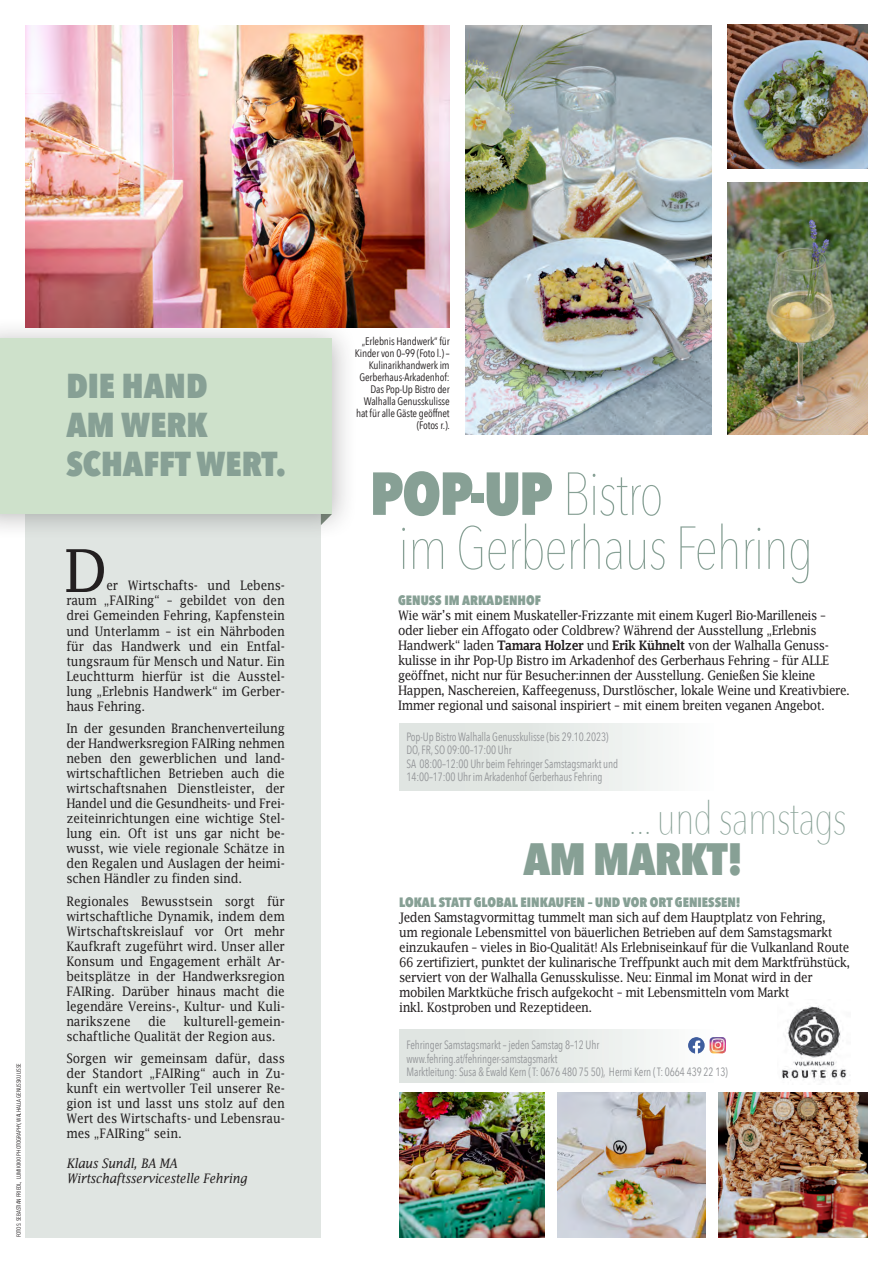
<style>
.page{position:relative;width:893px;height:1263px;background:#fff}
.page>*{position:absolute;margin:0;border:0;box-sizing:border-box;transform-origin:0 0}
.t1{font:200 60px "Avenir Next Condensed";letter-spacing:-.025em;color:#87a095}
.t2{font:800 60px "Avenir Next Condensed";color:#87a095}
.t3{font:59.1px "Lucida Fax";color:#231f20;scale:.95 1}
.t4{font:200 45.15px "Avenir Next Condensed";letter-spacing:-.025em;color:#87a095}
.t5{font:800 45.15px "Avenir Next Condensed";letter-spacing:-.02em;color:#87a095}
.t6{font:800 34.5px "Avenir Next Condensed";color:#87a095}
.t7{font:800 13.5px "Avenir Next Condensed";color:#87a095}
.t8{font:13.2px/15px "Lucida Fax";letter-spacing:-.04em;color:#231f20;text-align:justify;scale:.9 1}
.t9{font:13.2px/15px "Lucida Fax";letter-spacing:-.01em;color:#231f20;scale:.9 1}
.t10{font:italic 13.2px/15px "Lucida Fax";letter-spacing:-.015em;color:#231f20;scale:.9 1}
.t11{font:12px "Avenir Next Condensed";letter-spacing:-.01em;color:#939598;scale:.9 1}
.t12{font:10.8px/12px "Avenir Next Condensed";letter-spacing:-.015em;color:#231f20;text-align:right}
.t13{font:6px "Avenir Next Condensed";color:#231f20}
.s1{font-weight:200}
.s2{font-weight:600}
</style>
<div class="page">
<div style="left:399px;top:1030px;width:318px;height:52px;background:linear-gradient(to right,#d9dfdb,#f9fafa)"></div>
<div style="left:399px;top:723px;width:318px;height:67px;background:linear-gradient(to right,#d9dfdb,#f9fbfa)"></div>
<img style="left:399px;top:1093px;width:145px;height:144px">
<img style="left:557px;top:1093px;width:149px;height:144px">
<img style="left:719px;top:1093px;width:148px;height:144px">
<div style="left:26px;top:338px;width:295px;height:899px;background:#e0e5e2"></div>
<div style="left:0;top:317px;width:359px;height:223px;background:#231f20;opacity:.3"></div>
<div style="left:0;top:338px;width:332px;height:175px;background:#cee1cb"></div>
<img style="left:688px;top:1037px;width:17px;height:17px;border-radius:8px">
<img style="left:709px;top:1037px;width:17px;height:16px">
<img style="left:781px;top:1006px;width:69px;height:74px">
<img style="left:26px;top:26px;width:424px;height:301px">
<img style="left:727px;top:25px;width:140px;height:143px">
<img style="left:465px;top:26px;width:246px;height:408px">
<img style="left:727px;top:183px;width:140px;height:251px">
<p class="t13" style="left:14px;top:1237px;width:176px;rotate:-90deg">FOTOS: SEBASTIAN FRIEDL, LUMIKIKKI PHOTOGRAPHY, WALHALLA GENUSSKULISSE</p>
<p class="t6" style="left:66px;top:364px;width:143px">DIE HAND</p>
<p class="t6" style="left:66px;top:403px;width:143px">AM WERK</p>
<p class="t6" style="left:66px;top:442px;width:221px">SCHAFFT WERT.</p>
<p class="t3" style="left:64px;top:536px;width:47px">D</p>
<p class="t8" style="left:66px;top:578px;width:244px;text-indent:40px">er Wirtschafts- und Lebens&shy;raum „FAIRing“ – gebildet von den drei Gemeinden Fehring, Kapfenstein und Unterlamm – ist ein Nährboden für das Handwerk und ein Entfal&shy;tungsraum für Mensch und Natur. Ein Leuchtturm hierfür ist die Ausstel&shy;lung „Erlebnis Handwerk“ im Gerber&shy;haus Fehring.</p>
<p class="t8" style="left:66px;top:721px;width:244px">In der gesunden Branchenverteilung der Handwerksregion FAIRing nehmen neben den gewerblichen und land&shy;wirtschaftlichen Betrieben auch die wirtschaftsnahen Dienstleister, der Handel und die Gesundheits- und Frei&shy;zeiteinrichtungen eine wichtige Stel&shy;lung ein. Oft ist uns gar nicht be&shy;wusst, wie viele regionale Schätze in den Regalen und Auslagen der heimi&shy;schen Händler zu finden sind.</p>
<p class="t8" style="left:66px;top:893px;width:244px">Regionales Bewusstsein sorgt für wirtschaftliche Dynamik, indem dem Wirtschaftskreislauf vor Ort mehr Kaufkraft zugeführt wird. Unser aller Konsum und Engagement erhält Ar&shy;beitsplätze in der Handwerksregion FAIRing. Darüber hinaus macht die legendäre Vereins-, Kultur- und Kuli&shy;narikszene</p>
<p class="t9" style="left:66px;top:1013px;width:244px;text-indent:117px">kulturell-gemein&shy;schaftliche Qualität der Region aus.</p>
<p class="t8" style="left:66px;top:1051px;width:244px">Sorgen wir gemeinsam dafür, dass der Standort „FAIRing“ auch in Zu&shy;kunft ein wertvoller Teil unserer Re&shy;gion ist und lasst uns stolz auf den Wert des Wirtschafts- und Lebensrau&shy;mes „FAIRing“ sein.</p>
<p class="t10" style="left:66px;top:1156px;width:202px">Klaus Sundl, BA MA<br>Wirtschaftsservicestelle Fehring</p>
<p class="t8" style="left:148px;top:1013px;width:22px">die</p>
<p class="t12" style="left:355px;top:334px;width:96px">„Erlebnis Handwerk“ für<br>Kinder von 0–99 (Foto l.) –</p>
<p class="t12" style="left:369px;top:358px;width:82px">Kulinarikhandwerk im</p>
<p class="t12" style="left:360px;top:370px;width:92px">Gerberhaus-Arkadenhof:</p>
<p class="t12" style="left:356px;top:382px;width:95px">Das Pop-Up Bistro der<br>Walhalla Genusskulisse hat für alle Gäste geöffnet (Fotos r.).</p>
<p class="t2" style="left:370px;top:456px;width:295px">POP-UP <span class="s1">Bistro</span></p>
<p class="t1" style="left:398px;top:512px;width:417px">im Gerberhaus Fehring</p>
<p class="t7" style="left:398px;top:592px;width:144px">GENUSS IM ARKADENHOF</p>
<p class="t8" style="left:398px;top:607px;width:477px">Wie wär’s mit einem Muskateller-Frizzante mit einem Kugerl Bio-Marilleneis –</p>
<p class="t8" style="left:398px;top:622px;width:480px">oder lieber ein Affogato oder Coldbrew? Während der Ausstellung „Erlebnis<br>Handwerk“ laden <span class="s2">Tamara Holzer</span> und <span class="s2">Erik Kühnelt</span> von der Walhalla Genuss-</p>
<p class="t8" style="left:398px;top:652px;width:504px;text-align:left">kulisse in ihr Pop-Up Bistro im Arkadenhof des Gerberhaus Fehring – für ALLE geöffnet, nicht nur für Besucher:innen der Ausstellung. Genießen Sie kleine Happen, Naschereien, Kaffeegenuss, Durstlöscher, lokale Weine und Kreativbiere.<br>Immer regional und saisonal inspiriert – mit einem breiten veganen Angebot.</p>
<p class="t11" style="left:406px;top:726px;width:226px">Pop-Up Bistro Walhalla Genusskulisse (bis 29.10.2023)</p>
<p class="t11" style="left:406px;top:740px;width:118px">DO, FR, SO 09:00–17:00 Uhr</p>
<p class="t11" style="left:406px;top:753px;width:237px">SA 08:00–12:00 Uhr beim Fehringer Samstagsmarkt und</p>
<p class="t11" style="left:406px;top:767px;width:219px">14:00–17:00 Uhr im Arkadenhof Gerberhaus Fehring</p>
<p class="t4" style="left:629px;top:791px;width:220px">... und samstags</p>
<p class="t5" style="left:523px;top:831px;width:221px">AM MARKT!</p>
<p class="t7" style="left:399px;top:893px;width:343px">LOKAL STATT GLOBAL EINKAUFEN – UND VOR ORT GENIESSEN!</p>
<p class="t8" style="left:399px;top:909px;width:476px">Jeden Samstagvormittag tummelt man sich auf dem Hauptplatz von Fehring,</p>
<p class="t8" style="left:399px;top:924px;width:503px;text-align:left">um regionale Lebensmittel von bäuerlichen Betrieben auf dem Samstagsmarkt einzukaufen – vieles in Bio-Qualität! Als Erlebniseinkauf für die Vulkanland Route 66 zertifiziert, punktet der kulinarische Treffpunkt auch mit dem Marktfrühstück, serviert von der Walhalla Genusskulisse. Neu: Einmal im Monat wird in der mobilen Marktküche frisch aufgekocht – mit Lebensmitteln vom Markt</p>
<p class="t8" style="left:399px;top:999px;width:216px">inkl. Kostproben und Rezeptideen.</p>
<p class="t11" style="left:406px;top:1034px;width:216px">Fehringer Samstagsmarkt – jeden Samstag 8–12 Uhr</p>
<p class="t11" style="left:406px;top:1048px;width:169px">www.fehring.at/fehringer-samstagsmarkt</p>
<p class="t11" style="left:406px;top:1061px;width:359px">Marktleitung: Susa &amp; Ewald Kern ( T: 0676 480 75 50), Hermi Kern ( T: 0664 439 22 13)</p>
</div>
